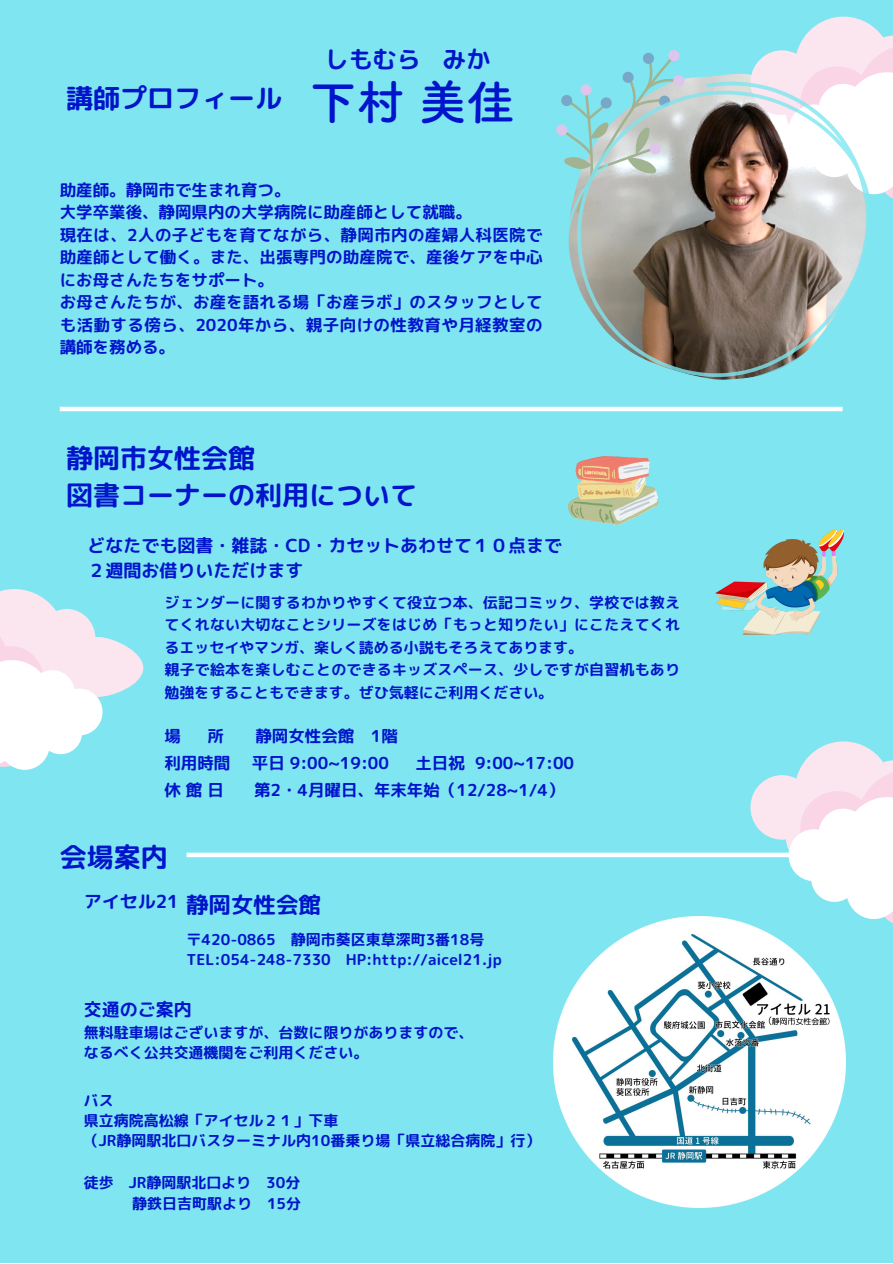
<style>
.page{position:relative;width:893px;height:1264px;background:#fff}
.page>*{position:absolute;margin:0;border:0;box-sizing:border-box;transform-origin:0 0}
.t1{font:48px "Canva Tsuku B Rd Gothic Std B";color:#0014cb}
.t2{font:27px "rounded mplus 1 p bold";color:#0014cb}
.t3{font:24px "rounded mplus 1 p bold";color:#0014cb}
.t4{font:22.5px "rounded mplus 1 p bold";color:#0014cb}
.t5{font:18px "rounded mplus 1 p bold";color:#0014cb}
.t6{font:16.5px/22.5px "rounded mplus 1 p bold";color:#0014cb;text-align:justify}
.t7{font:15px/22.4px "rounded mplus 1 p bold";color:#0014cb;text-align:justify}
</style>
<div class="page">
<div style="left:0;top:0;width:892px;height:1262px;background:#7fe5f0"></div>
<img style="left:554px;top:916px;width:291px;height:291px">
<img style="left:568px;top:456px;width:90px;height:68px">
<img style="left:716px;top:529px;width:127px;height:105px">
<div style="left:186px;top:852px;width:638px;height:5px;background:#fff"></div>
<hr style="left:60px;top:407px;width:782px;height:4px;background:#fff">
<svg style="left:817px;top:16px;width:54px;height:9px"></svg>
<svg style="left:0;top:589px;width:144px;height:181px"></svg>
<svg style="left:749px;top:741px;width:143px;height:190px"></svg>
<svg style="left:517px;top:25px;width:375px;height:387px"></svg>
<p class="t2" style="left:66px;top:79px;width:217px">講師プロフィール</p>
<p class="t3" style="left:325px;top:42px;width:167px">しもむら みか</p>
<p class="t1" style="left:309px;top:77px;width:207px">下村美佳</p>
<p class="t6" style="left:60px;top:178px;width:232px">助産師。静岡市で生まれ育つ。</p>
<p class="t6" style="left:60px;top:201px;width:413px">大学卒業後、静岡県内の大学病院に助産師として就職。</p>
<p class="t6" style="left:60px;top:223px;width:484px">現在は、2人の子どもを育てながら、静岡市内の産婦人科医院で助産師として働く。また、出張専門の助産院で、産後ケアを中心にお母さんたちをサポート。</p>
<p class="t6" style="left:60px;top:291px;width:484px">お母さんたちが、お産を語れる場「お産ラボ」のスタッフとしても活動する傍ら、2020年から、親子向けの性教育や月経教室の講師を務める。</p>
<p class="t2" style="left:66px;top:439px;width:190px">静岡市女性会館</p>
<p class="t2" style="left:66px;top:476px;width:352px">図書コーナーの利用について</p>
<p class="t5" style="left:87px;top:533px;width:476px">どなたでも図書・雑誌・CD・カセットあわせて１０点まで</p>
<p class="t5" style="left:87px;top:557px;width:217px">２週間お借りいただけます</p>
<p class="t7" style="left:164px;top:591px;width:517px">ジェンダーに関するわかりやすくて役立つ本、伝記コミック、学校では教えてくれない大切なことシリーズをはじめ「もっと知りたい」にこたえてくれるエッセイやマンガ、楽しく読める小説もそろえてあります。</p>
<p class="t7" style="left:164px;top:658px;width:517px">親子で絵本を楽しむことのできるキッズスペース、少しですが自習机もあり勉強をすることもできます。ぜひ気軽にご利用ください。</p>
<p class="t6" style="left:164px;top:724px;width:18px">場</p>
<p class="t6" style="left:207px;top:724px;width:18px">所</p>
<p class="t6" style="left:255px;top:724px;width:144px">静岡女性会館 1階</p>
<p class="t6" style="left:164px;top:751px;width:67px">利用時間</p>
<p class="t6" style="left:252px;top:751px;width:139px">平日 9:00~19:00</p>
<p class="t6" style="left:415px;top:751px;width:160px">土日祝 9:00~17:00</p>
<p class="t6" style="left:164px;top:778px;width:61px">休館日</p>
<p class="t6" style="left:254px;top:778px;width:312px">第2・4月曜日、年末年始（12/28~1/4）</p>
<p class="t2" style="left:60px;top:837px;width:109px">会場案内</p>
<p class="t5" style="left:84px;top:888px;width:96px">アイセル21</p>
<p class="t4" style="left:186px;top:889px;width:136px">静岡女性会館</p>
<p class="t7" style="left:186px;top:927px;width:299px">〒420-0865 静岡市葵区東草深町3番18号</p>
<p class="t7" style="left:186px;top:947px;width:317px">TEL:054-248-7330 HP:http://aicel21.jp</p>
<p class="t5" style="left:84px;top:996px;width:109px">交通のご案内</p>
<p class="t7" style="left:84px;top:1020px;width:391px">無料駐車場はございますが、台数に限りがありますので、</p>
<p class="t7" style="left:84px;top:1040px;width:286px">なるべく公共交通機関をご利用ください。</p>
<p class="t7" style="left:84px;top:1088px;width:31px">バス</p>
<p class="t7" style="left:84px;top:1108px;width:256px">県立病院高松線「アイセル２１」下車</p>
<p class="t7" style="left:84px;top:1129px;width:458px">（JR静岡駅北口バスターミナル内10番乗り場「県立総合病院」行）</p>
<p class="t7" style="left:84px;top:1171px;width:218px">徒歩 JR静岡駅北口より 30分</p>
<p class="t7" style="left:132px;top:1191px;width:170px">静鉄日吉町駅より 15分</p>
</div>
